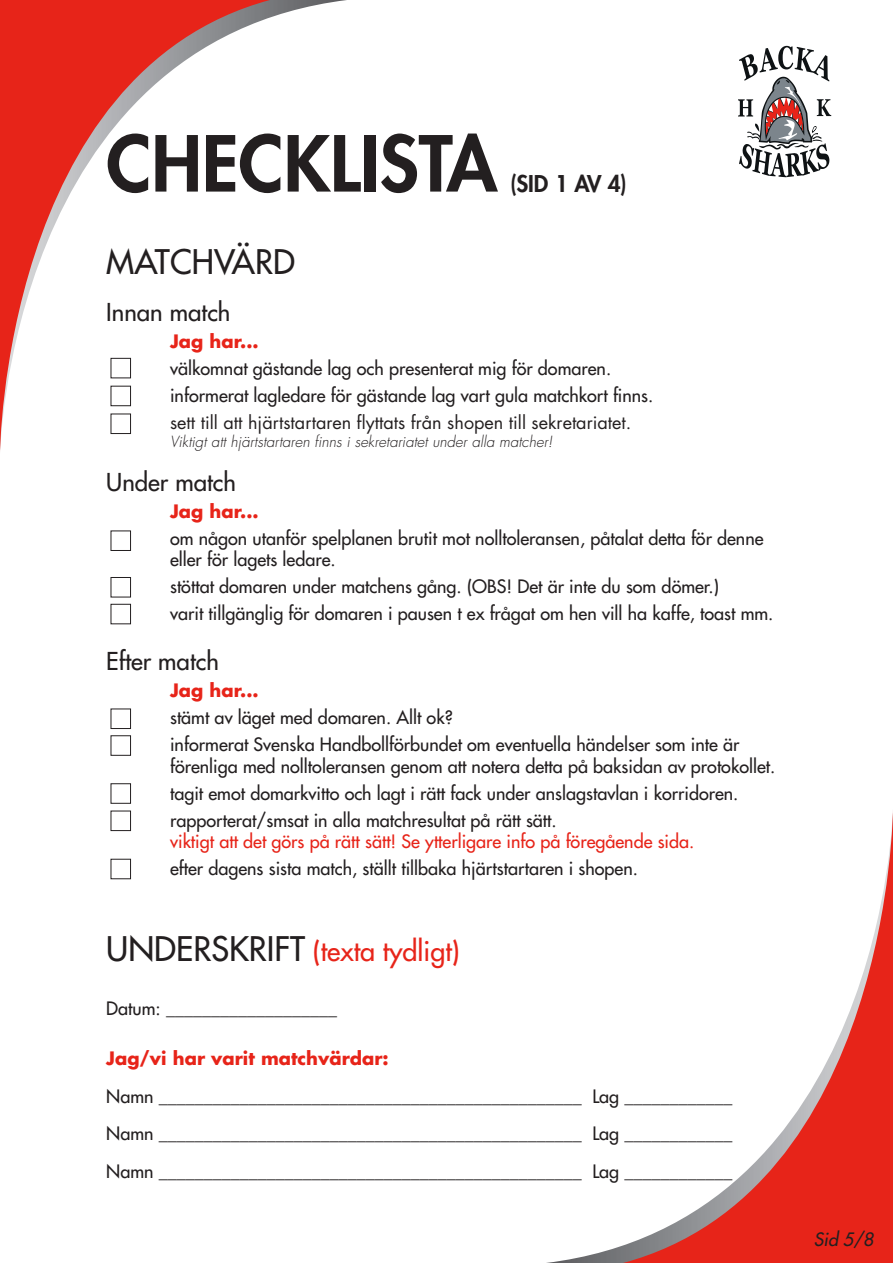
<style>
.page{position:relative;width:893px;height:1263px;background:#fff}
.page>*{position:absolute;margin:0;border:0;box-sizing:border-box;transform-origin:0 0}
.t1{font:800 75px "Futura Std";color:#231f20}
.t2{font:500 33px "Futura Std";color:#231f20}
.t3{font:500 27px "Futura Std";color:#e72419}
.t4{font:500 24px "Futura Std";color:#231f20}
.t5{font:800 22.5px "Futura Std";color:#231f20}
.t6{font:500 18px/21.6px "Futura Std";color:#231f20}
.t7{font:500 18px "Futura Std";color:#e72419}
.t8{font:18px "Futura Std";color:#231f20}
.t9{font:700 18px "Futura Std";color:#e72419}
.t10{font:italic 500 18px "Futura Std";color:#231f20}
.t11{font:italic 300 15px "Futura Std";color:#231f20}
.s1{font-size:33px;color:#231f20}
</style>
<div class="page">
<svg style="left:0;top:0;width:347px;height:451px"></svg>
<svg style="left:546px;top:812px;width:347px;height:451px"></svg>
<svg style="left:738px;top:45px;width:94px;height:133px"></svg>
<div style="left:111px;top:530px;width:20px;height:21px;border:1px solid #231f20"></div>
<div style="left:111px;top:358px;width:20px;height:20px;background:#fff"></div>
<div style="left:111px;top:358px;width:20px;height:20px;border:1px solid #231f20"></div>
<div style="left:111px;top:859px;width:20px;height:20px;border:1px solid #231f20"></div>
<div style="left:111px;top:577px;width:20px;height:20px;border:1px solid #231f20"></div>
<div style="left:111px;top:708px;width:20px;height:21px;border:1px solid #231f20"></div>
<div style="left:111px;top:604px;width:20px;height:20px;border:1px solid #231f20"></div>
<div style="left:111px;top:735px;width:20px;height:21px;border:1px solid #231f20"></div>
<div style="left:111px;top:783px;width:20px;height:21px;border:1px solid #231f20"></div>
<div style="left:111px;top:810px;width:20px;height:21px;border:1px solid #231f20"></div>
<div style="left:111px;top:386px;width:20px;height:20px;background:#fff"></div>
<div style="left:111px;top:386px;width:20px;height:20px;border:1px solid #231f20"></div>
<div style="left:111px;top:414px;width:20px;height:19px;background:#fff"></div>
<div style="left:111px;top:414px;width:20px;height:20px;border:1px solid #231f20"></div>
<p class="t1" style="left:106px;top:116px;width:392px">CHECKLISTA</p>
<p class="t5" style="left:510px;top:169px;width:118px">(SID 1 AV 4)</p>
<p class="t2" style="left:106px;top:241px;width:190px">MATCHVÄRD</p>
<p class="t4" style="left:106px;top:297px;width:126px">Innan match</p>
<p class="t9" style="left:170px;top:329px;width:90px">Jag har...</p>
<p class="t6" style="left:170px;top:357px;width:443px">välkomnat gästande lag och presenterat mig för domaren.</p>
<p class="t6" style="left:170px;top:384px;width:485px">informerat lagledare för gästande lag vart gula matchkort finns.</p>
<p class="t8" style="left:170px;top:411px;width:463px">sett till att hjärtstartaren flyttats från shopen till sekretariatet.</p>
<p class="t11" style="left:170px;top:432px;width:384px">Viktigt att hjärtstartaren finns i sekretariatet under alla matcher!</p>
<p class="t4" style="left:106px;top:467px;width:131px">Under match</p>
<p class="t9" style="left:170px;top:499px;width:90px">Jag har...</p>
<p class="t6" style="left:170px;top:527px;width:595px">om någon utanför spelplanen brutit mot nolltoleransen, påtalat detta för denne eller för lagets ledare.</p>
<p class="t6" style="left:170px;top:576px;width:550px">stöttat domaren under matchens gång. (OBS! Det är inte du som dömer.)</p>
<p class="t6" style="left:170px;top:603px;width:605px">varit tillgänglig för domaren i pausen t ex frågat om hen vill ha kaffe, toast mm.</p>
<p class="t4" style="left:106px;top:646px;width:114px">Efter match</p>
<p class="t9" style="left:170px;top:678px;width:90px">Jag har...</p>
<p class="t6" style="left:170px;top:706px;width:284px">stämt av läget med domaren. Allt ok?</p>
<p class="t6" style="left:170px;top:733px;width:607px">informerat Svenska Handbollförbundet om eventuella händelser som inte är förenliga med nolltoleransen genom att notera detta på baksidan av protokollet.</p>
<p class="t6" style="left:170px;top:782px;width:570px">tagit emot domarkvitto och lagt i rätt fack under anslagstavlan i korridoren.</p>
<p class="t6" style="left:170px;top:809px;width:388px">rapporterat/smsat in alla matchresultat på rätt sätt.</p>
<p class="t7" style="left:170px;top:830px;width:526px">viktigt att det görs på rätt sätt! Se ytterligare info på föregående sida.</p>
<p class="t6" style="left:170px;top:858px;width:469px">efter dagens sista match, ställt tillbaka hjärtstartaren i shopen.</p>
<p class="t3" style="left:106px;top:934px;width:355px"><span class="s1">UNDERSKRIFT</span> (texta tydligt)</p>
<p class="t6" style="left:106px;top:998px;width:232px">Datum: ___________________</p>
<p class="t9" style="left:106px;top:1047px;width:284px">Jag/vi har varit matchvärdar:</p>
<p class="t6" style="left:106px;top:1085px;width:628px">Namn _______________________________________________ Lag ____________</p>
<p class="t6" style="left:106px;top:1123px;width:628px">Namn _______________________________________________ Lag ____________</p>
<p class="t6" style="left:106px;top:1160px;width:628px">Namn _______________________________________________ Lag ____________</p>
<p class="t10" style="left:814px;top:1228px;width:61px">Sid 5/8</p>
</div>
